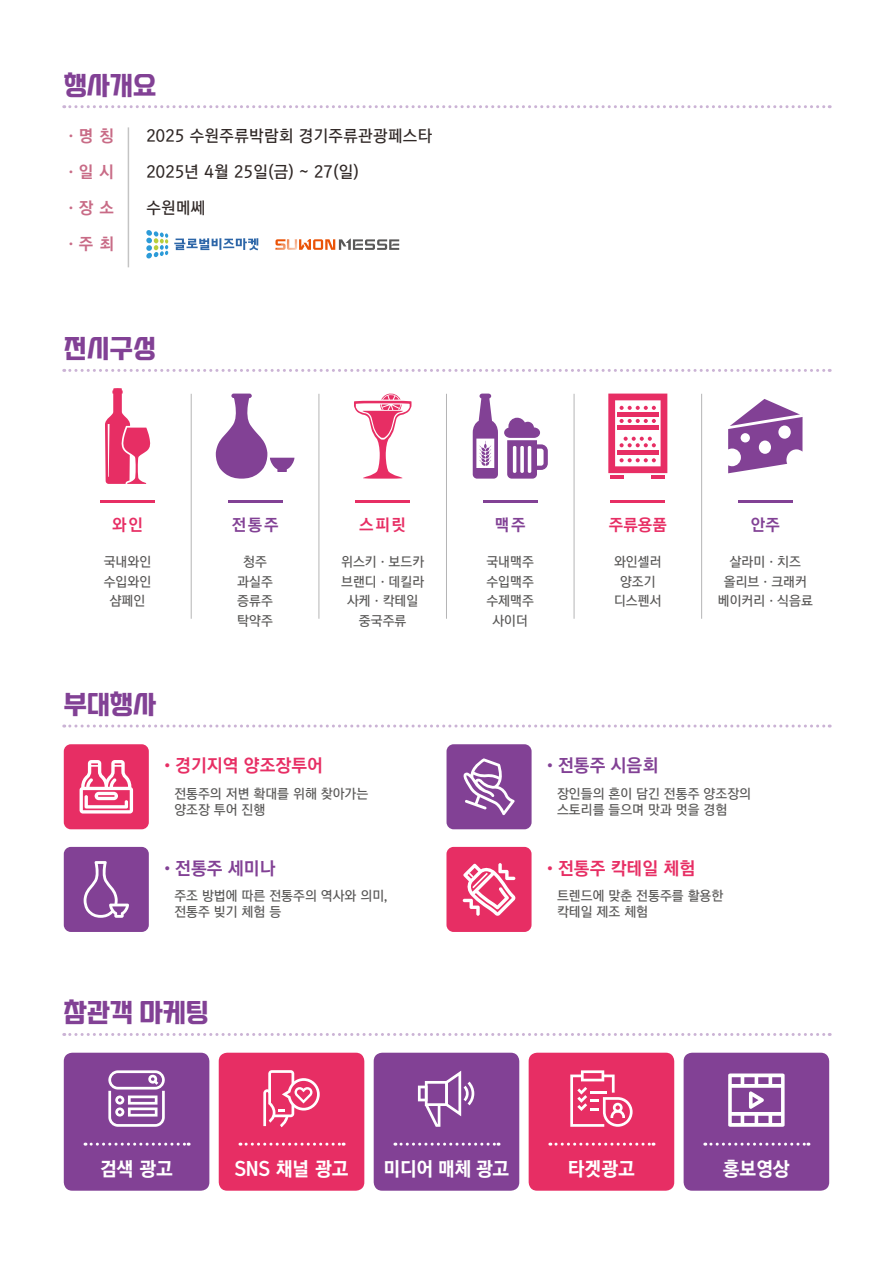
<style>
.page{position:relative;width:893px;height:1263px;background:#fff}
.page>*{position:absolute;margin:0;border:0;box-sizing:border-box;transform-origin:0 0}
.t1{font:700 25.5px "SEBANG Gothic";color:#824195}
.t2{font:19.5px "Korean GD17 R";color:#fff}
.t3{font:18px "Korean GD16 R";color:#e72e64}
.t4{font:18px "Korean GD16 R";color:#824195}
.t5{font:16.5px "Korean GD14 R";letter-spacing:.02em;color:#302826}
.t6{font:16.5px "Korean GD16 R";color:#c86b86}
.t7{font:16.5px "Korean GD16 R";letter-spacing:.05em;color:#e72e64}
.t8{font:16.5px "Korean GD16 R";letter-spacing:.1em;color:#824195}
.t9{font:13.5px "Korean GD14 R";color:#595857}
</style>
<div class="page">
<svg style="left:64px;top:105px;width:766px;height:3px"></svg>
<svg style="left:64px;top:369px;width:766px;height:3px"></svg>
<svg style="left:64px;top:724px;width:766px;height:3px"></svg>
<svg style="left:64px;top:1033px;width:766px;height:3px"></svg>
<hr style="left:128px;top:127px;width:1px;height:140px;background:#898989">
<svg style="left:105px;top:388px;width:46px;height:96px"></svg>
<svg style="left:216px;top:394px;width:78px;height:85px"></svg>
<svg style="left:354px;top:393px;width:57px;height:86px"></svg>
<hr style="left:610px;top:475px;width:14px;height:4px;background:#e72e64">
<hr style="left:651px;top:475px;width:14px;height:4px;background:#e72e64">
<svg style="left:608px;top:394px;width:59px;height:79px"></svg>
<svg style="left:728px;top:399px;width:75px;height:74px"></svg>
<hr style="left:100px;top:500px;width:55px;height:3px;background:#e72e64">
<hr style="left:228px;top:500px;width:54px;height:3px;background:#824195">
<hr style="left:356px;top:500px;width:54px;height:3px;background:#e72e64">
<hr style="left:611px;top:500px;width:54px;height:3px;background:#e72e64">
<hr style="left:738px;top:500px;width:55px;height:3px;background:#824195">
<hr style="left:191px;top:394px;width:1px;height:225px;background:#b5b5b6">
<hr style="left:319px;top:394px;width:1px;height:225px;background:#b5b5b6">
<hr style="left:446px;top:394px;width:1px;height:225px;background:#b5b5b6">
<hr style="left:574px;top:394px;width:1px;height:225px;background:#b5b5b6">
<hr style="left:701px;top:394px;width:1px;height:225px;background:#b5b5b6">
<div style="left:64px;top:847px;width:85px;height:85px;background:#824195;border-radius:7px"></div>
<svg style="left:84px;top:861px;width:45px;height:57px"></svg>
<div style="left:219px;top:1053px;width:145px;height:138px;background:#e72e64;border-radius:9px"></div>
<div style="left:64px;top:1053px;width:145px;height:138px;background:#824195;border-radius:9px"></div>
<div style="left:374px;top:1053px;width:145px;height:138px;background:#824195;border-radius:9px"></div>
<div style="left:529px;top:1053px;width:145px;height:138px;background:#e72e64;border-radius:9px"></div>
<div style="left:684px;top:1053px;width:145px;height:138px;background:#824195;border-radius:9px"></div>
<svg style="left:85px;top:1142px;width:104px;height:3px"></svg>
<svg style="left:240px;top:1142px;width:104px;height:3px"></svg>
<svg style="left:395px;top:1142px;width:104px;height:3px"></svg>
<svg style="left:550px;top:1142px;width:104px;height:3px"></svg>
<svg style="left:705px;top:1142px;width:104px;height:3px"></svg>
<svg style="left:108px;top:1070px;width:57px;height:57px"></svg>
<svg style="left:263px;top:1070px;width:57px;height:57px"></svg>
<svg style="left:570px;top:1070px;width:63px;height:57px"></svg>
<svg style="left:418px;top:1071px;width:56px;height:56px"></svg>
<svg style="left:275px;top:239px;width:124px;height:11px"></svg>
<svg style="left:473px;top:394px;width:75px;height:85px"></svg>
<hr style="left:483px;top:500px;width:54px;height:3px;background:#824195">
<svg style="left:728px;top:1073px;width:57px;height:54px"></svg>
<svg style="left:146px;top:230px;width:22px;height:29px"></svg>
<svg style="left:174px;top:238px;width:84px;height:12px"></svg>
<div style="left:446px;top:744px;width:86px;height:85px;background:#824195;border-radius:7px"></div>
<svg style="left:463px;top:758px;width:52px;height:57px"></svg>
<div style="left:64px;top:744px;width:85px;height:85px;background:#e72e64;border-radius:7px"></div>
<svg style="left:80px;top:760px;width:53px;height:53px"></svg>
<div style="left:446px;top:847px;width:85px;height:85px;background:#e72e64;border-radius:7px"></div>
<svg style="left:463px;top:863px;width:52px;height:53px"></svg>
<p class="t1" style="left:64px;top:71px;width:94px">행사개요</p>
<p class="t6" style="left:64px;top:127px;width:52px">·명 칭</p>
<p class="t6" style="left:64px;top:163px;width:52px">·일 시</p>
<p class="t6" style="left:64px;top:199px;width:52px">·장 소</p>
<p class="t6" style="left:64px;top:235px;width:52px">·주 최</p>
<p class="t5" style="left:146px;top:126px;width:287px">2025 수원주류박람회 경기주류관광페스타</p>
<p class="t5" style="left:146px;top:162px;width:214px">2025년 4월 25일(금) ~ 27(일)</p>
<p class="t5" style="left:146px;top:198px;width:61px">수원메쎄</p>
<p class="t1" style="left:64px;top:334px;width:94px">전시구성</p>
<p class="t7" style="left:112px;top:516px;width:32px">와인</p>
<p class="t8" style="left:232px;top:516px;width:48px">전통주</p>
<p class="t7" style="left:359px;top:516px;width:48px">스피릿</p>
<p class="t7" style="left:609px;top:516px;width:60px">주류용품</p>
<p class="t8" style="left:751px;top:516px;width:31px">안주</p>
<p class="t9" style="left:104px;top:555px;width:49px">국내와인</p>
<p class="t9" style="left:104px;top:574px;width:49px">수입와인</p>
<p class="t9" style="left:110px;top:594px;width:37px">샴페인</p>
<p class="t8" style="left:495px;top:516px;width:32px">맥주</p>
<p class="t9" style="left:486px;top:555px;width:49px">국내맥주</p>
<p class="t9" style="left:486px;top:574px;width:49px">수입맥주</p>
<p class="t9" style="left:486px;top:594px;width:49px">수제맥주</p>
<p class="t9" style="left:492px;top:613px;width:37px">사이더</p>
<p class="t9" style="left:243px;top:555px;width:25px">청주</p>
<p class="t9" style="left:237px;top:574px;width:37px">과실주</p>
<p class="t9" style="left:237px;top:594px;width:37px">증류주</p>
<p class="t9" style="left:237px;top:613px;width:37px">탁약주</p>
<p class="t9" style="left:341px;top:555px;width:85px">위스키·보드카</p>
<p class="t9" style="left:341px;top:574px;width:85px">브랜디·데킬라</p>
<p class="t9" style="left:347px;top:594px;width:73px">사케·칵테일</p>
<p class="t9" style="left:359px;top:613px;width:49px">중국주류</p>
<p class="t9" style="left:614px;top:555px;width:49px">와인셀러</p>
<p class="t9" style="left:620px;top:574px;width:37px">양조기</p>
<p class="t9" style="left:614px;top:594px;width:49px">디스펜서</p>
<p class="t9" style="left:730px;top:555px;width:73px">살라미·치즈</p>
<p class="t9" style="left:724px;top:574px;width:85px">올리브·크래커</p>
<p class="t9" style="left:718px;top:594px;width:97px">베이커리·식음료</p>
<p class="t1" style="left:64px;top:690px;width:94px">부대행사</p>
<p class="t3" style="left:159px;top:756px;width:165px">•경기지역 양조장투어</p>
<p class="t4" style="left:542px;top:756px;width:118px">•전통주 시음회</p>
<p class="t9" style="left:174px;top:786px;width:196px">전통주의 저변 확대를 위해 찾아가는</p>
<p class="t9" style="left:174px;top:802px;width:93px">양조장 투어 진행</p>
<p class="t9" style="left:557px;top:786px;width:196px">장인들의 혼이 담긴 전통주 양조장의</p>
<p class="t9" style="left:557px;top:802px;width:172px">스토리를 들으며 맛과 멋을 경험</p>
<p class="t4" style="left:159px;top:858px;width:118px">•전통주 세미나</p>
<p class="t3" style="left:542px;top:858px;width:155px">•전통주 칵테일 체험</p>
<p class="t9" style="left:174px;top:889px;width:215px">주조 방법에 따른 전통주의 역사와 의미,</p>
<p class="t9" style="left:174px;top:905px;width:108px">전통주 빚기 체험 등</p>
<p class="t9" style="left:557px;top:889px;width:168px">트렌드에 맞춘 전통주를 활용한</p>
<p class="t9" style="left:557px;top:905px;width:93px">칵테일 제조 체험</p>
<p class="t1" style="left:64px;top:998px;width:147px">참관객 마케팅</p>
<p class="t2" style="left:100px;top:1158px;width:74px">검색 광고</p>
<p class="t2" style="left:234px;top:1158px;width:116px">SNS 채널 광고</p>
<p class="t2" style="left:384px;top:1158px;width:127px">미디어 매체 광고</p>
<p class="t2" style="left:568px;top:1158px;width:69px">타겟광고</p>
<p class="t2" style="left:723px;top:1158px;width:69px">홍보영상</p>
</div>
